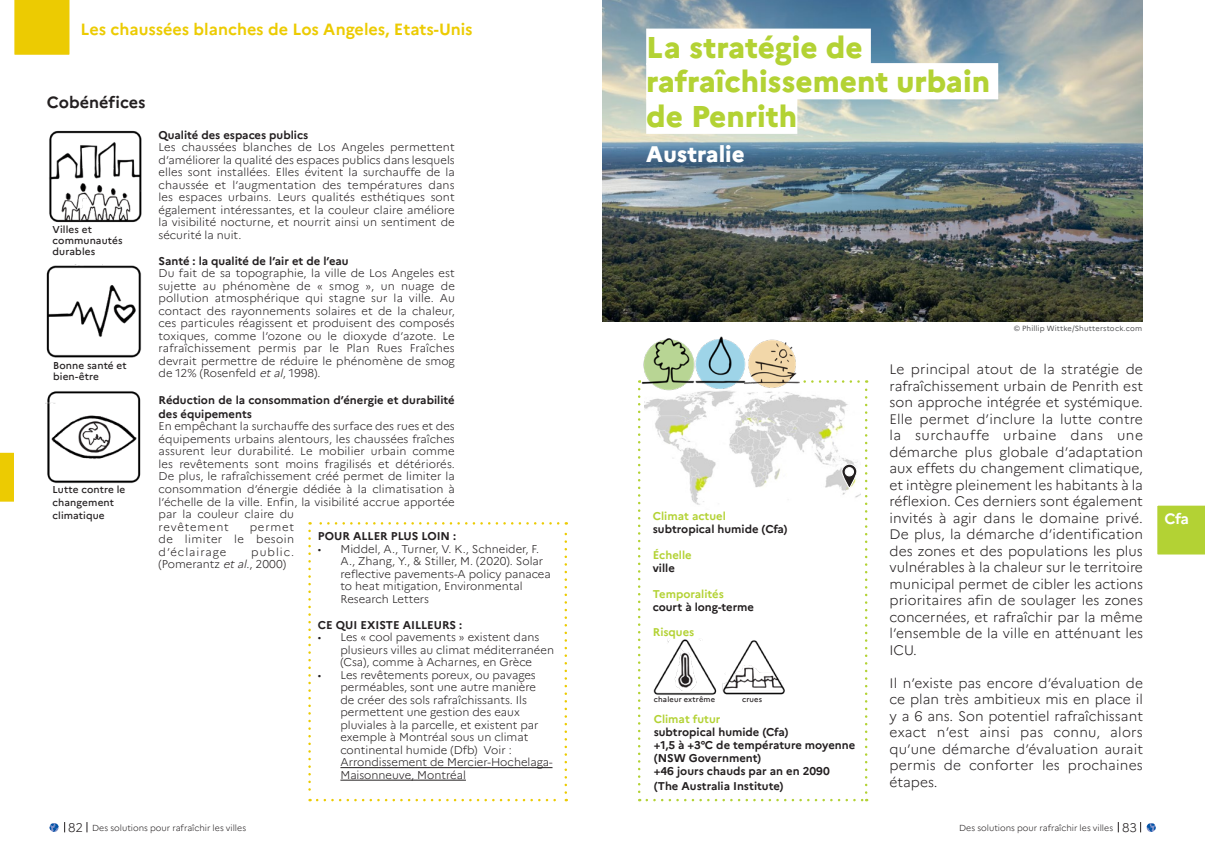
<style>
.page{position:relative;width:1205px;height:851px;background:#fff}
.page>*{position:absolute;margin:0;border:0;box-sizing:border-box;transform-origin:0 0}
.t1{font:800 30px/34.5px "Marianne";color:#b3d234}
.t2{font:800 22.5px "Marianne";color:#fff}
.t3{font:700 16.25px "Marianne";color:#eccb02}
.t4{font:700 16.25px "Marianne";letter-spacing:-.005em;color:#231f20}
.t5{font:700 15px "Marianne";color:#fff}
.t6{font:300 13.75px/16.5px "Marianne";letter-spacing:.005em;color:#231f20;text-align:justify}
.t7{font:300 11.25px/12.5px "Marianne";color:#231f20}
.t8{font:700 11.25px/12.9px "Marianne";color:#231f20}
.t9{font:700 11.25px "Marianne";color:#b3d234}
.t10{font:500 10px/11.2px "Marianne";letter-spacing:.01em;color:#231f20}
.t11{font:300 8.75px "Marianne";color:#231f20}
.t12{font:7.5px "Marianne";letter-spacing:.015em;color:#57585a}
.t13{font:500 7.5px "Marianne";letter-spacing:.02em;color:#231f20}
.s1{font-style:italic}
.s2{font-size:12.5px}
</style>
<div class="page">
<svg style="left:638px;top:389px;width:2px;height:412px"></svg>
<svg style="left:647px;top:798px;width:220px;height:3px"></svg>
<svg style="left:865px;top:380px;width:2px;height:412px"></svg>
<svg style="left:639px;top:380px;width:219px;height:3px"></svg>
<hr style="left:340px;top:767px;width:212px;height:1px;background:#231f20">
<hr style="left:340px;top:779px;width:126px;height:1px;background:#231f20">
<svg style="left:308px;top:530px;width:3px;height:271px"></svg>
<svg style="left:317px;top:798px;width:250px;height:3px"></svg>
<svg style="left:564px;top:522px;width:3px;height:270px"></svg>
<svg style="left:310px;top:522px;width:248px;height:2px"></svg>
<svg style="left:50px;top:822px;width:15px;height:10px"></svg>
<svg style="left:1140px;top:822px;width:15px;height:10px"></svg>
<img style="left:45px;top:391px;width:96px;height:93px">
<img style="left:46px;top:264px;width:96px;height:94px">
<img style="left:49px;top:130px;width:92px;height:93px">
<div style="left:14px;top:0;width:56px;height:55px;background:#eccb02"></div>
<img style="left:644px;top:388px;width:217px;height:117px">
<img style="left:602px;top:0;width:541px;height:321px">
<div style="left:646px;top:29px;width:225px;height:36px;background:#fff"></div>
<div style="left:646px;top:63px;width:352px;height:36px;background:#fff"></div>
<div style="left:646px;top:98px;width:151px;height:36px;background:#fff"></div>
<svg style="left:842px;top:464px;width:15px;height:24px"></svg>
<div style="left:841px;top:463px;width:16px;height:26px;border:1px solid #fff;border-radius:7px"></div>
<div style="left:845px;top:467px;width:8px;height:9px;background:#fff;border-radius:50%"></div>
<div style="left:845px;top:467px;width:8px;height:9px;border:1px solid #fff;border-radius:50%"></div>
<img style="left:654px;top:639px;width:63px;height:56px">
<img style="left:746px;top:339px;width:53px;height:49px">
<div style="left:1157px;top:505px;width:48px;height:50px;background:#b3d234"></div>
<svg style="left:0;top:452px;width:14px;height:50px"></svg>
<img style="left:641px;top:338px;width:54px;height:52px">
<img style="left:694px;top:336px;width:52px;height:52px">
<img style="left:722px;top:640px;width:63px;height:55px">
<h3 class="t3" style="left:81px;top:20px;width:393px">Les chaussées blanches de Los Angeles, Etats-Unis</h3>
<h3 class="t4" style="left:47px;top:92px;width:100px">Cobénéfices</h3>
<p class="t10" style="left:53px;top:223px;width:72px">Villes et communautés durables</p>
<p class="t10" style="left:53px;top:360px;width:75px">Bonne santé et bien-être</p>
<p class="t10" style="left:53px;top:483px;width:74px;line-height:12.8px">Lutte contre le changement climatique</p>
<p class="t8" style="left:159px;top:128px;width:151px">Qualité des espaces publics</p>
<p class="t7" style="left:159px;top:141px;width:298px;text-align:justify">Les chaussées blanches de Los Angeles permettent d’améliorer la qualité des espaces publics dans lesquels elles sont installées. Elles évitent la surchauffe de la chaussée et l’augmentation des températures dans les espaces urbains. Leurs qualités esthétiques sont également intéressantes, et la couleur claire améliore la visibilité nocturne, et nourrit ainsi un sentiment de sécurité la nuit.</p>
<p class="t8" style="left:159px;top:254px;width:192px">Santé : la qualité de l’air et de l’eau</p>
<p class="t7" style="left:159px;top:267px;width:298px;text-align:justify">Du fait de sa topographie, la ville de Los Angeles est sujette au phénomène de « smog », un nuage de pollution atmosphérique qui stagne sur la ville. Au contact des rayonnements solaires et de la chaleur, ces particules réagissent et produisent des composés toxiques, comme l’ozone ou le dioxyde d’azote. Le rafraîchissement permis par le Plan Rues Fraîches devrait permettre de réduire le phénomène de smog de 12% (Rosenfeld <span class="s1">etal</span>, 1998).</p>
<p class="t8" style="left:159px;top:393px;width:298px;line-height:13.5px">Réduction de la consommation d’énergie et durabilité des équipements</p>
<p class="t7" style="left:159px;top:420px;width:298px">En empêchant la surchauffe des surface des rues et des équipements urbains alentours, les chaussées fraîches assurent leur durabilité. Le mobilier urbain comme les revêtements sont moins fragilisés et détériorés.<br>De plus, le rafraîchissement créé permet de limiter la consommation d’énergie dédiée à la climatisation à l’échelle de la ville. Enfin, la visibilité accrue apportée par la couleur claire du<br>revêtement</p>
<p class="t7" style="left:159px;top:520px;width:137px;text-align:justify;text-indent:91px">permet de limiter le besoin d’éclairage</p>
<p class="t8" style="left:318px;top:529px;width:140px">POUR ALLER PLUS LOIN :</p>
<p class="t7" style="left:340px;top:542px;width:212px;text-indent:-23px">• Middel, A., Turner, V. K., Schneider, F.<br>A., Zhang, Y., &amp; Stiller, M. (2020). Solar reflective pavements-A policy panacea to heat mitigation, Environmental Research Letters</p>
<p class="t8" style="left:318px;top:618px;width:146px">CE QUI EXISTE AILLEURS :</p>
<p class="t7" style="left:340px;top:630px;width:215px;text-indent:-23px">• Les « cool pavements » existent dans plusieurs villes au climat méditerranéen (Csa), comme à Acharnes, en Grèce</p>
<p class="t7" style="left:340px;top:668px;width:214px;text-indent:-23px">• Les revêtements poreux, ou pavages perméables, sont une autre manière de créer des sols rafraîchissants. Ils permettent une gestion des eaux pluviales à la parcelle, et existent par exemple à Montréal sous un climat continental humide (Dfb) Voir :<br>Arrondissement de Mercier-Hochelaga-Maisonneuve, Montréal</p>
<p class="t7" style="left:159px;top:545px;width:137px;text-indent:93px">public. (Pomerantz <span class="s1">etal</span>., 2000)</p>
<h1 class="t1" style="left:646px;top:30px;width:345px">La stratégie de rafraîchissement urbain de Penrith</h1>
<h2 class="t2" style="left:646px;top:140px;width:100px">Australie</h2>
<p class="t12" style="left:1014px;top:324px;width:130px">© Phillip Wittke/Shutterstock.com</p>
<p class="t9" style="left:653px;top:509px;width:75px">Climat actuel</p>
<p class="t8" style="left:653px;top:522px;width:136px">subtropical humide (Cfa)</p>
<p class="t9" style="left:653px;top:548px;width:40px">Échelle</p>
<p class="t8" style="left:653px;top:561px;width:24px">ville</p>
<p class="t9" style="left:653px;top:586px;width:72px">Temporalités</p>
<p class="t8" style="left:653px;top:600px;width:103px">court à long-terme</p>
<p class="t9" style="left:653px;top:625px;width:43px">Risques</p>
<p class="t13" style="left:654px;top:694px;width:63px">chaleur extrême</p>
<p class="t13" style="left:742px;top:695px;width:22px">crues</p>
<p class="t9" style="left:654px;top:712px;width:68px">Climat futur</p>
<p class="t8" style="left:654px;top:725px;width:203px">subtropical humide (Cfa)<br>+1,5 à +3°C de température moyenne (NSW Government)<br>+46 jours chauds par an en 2090</p>
<p class="t8" style="left:654px;top:779px;width:131px">(The Australia Institute)</p>
<p class="t6" style="left:889px;top:361px;width:255px">Le principal atout de la stratégie de rafraîchissement urbain de Penrith est son approche intégrée et systémique.<br>Elle permet d’inclure la lutte contre la surchauffe urbaine dans une démarche plus globale d’adaptation aux effets du changement climatique, et intègre pleinement les habitants à la réflexion. Ces derniers sont également invités à agir dans le domaine privé.<br>De plus, la démarche d’identification des zones et des populations les plus vulnérables à la chaleur sur le territoire municipal permet de cibler les actions prioritaires afin de soulager les zones concernées, et rafraîchir par la même l’ensemble de la ville en atténuant les ICU.</p>
<p class="t6" style="left:889px;top:674px;width:255px">Il n’existe pas encore d’évaluation de ce plan très ambitieux mis en place il y a 6 ans. Son potentiel rafraîchissant exact n’est ainsi pas connu, alors qu’une démarche d’évaluation aurait permis de conforter les prochaines étapes.</p>
<p class="t11" style="left:68px;top:822px;width:179px"><span class="s2">82</span> Des solutions pour rafraîchir les villes</p>
<p class="t11" style="left:959px;top:822px;width:179px">Des solutions pour rafraîchir les villes <span class="s2">83</span></p>
<h3 class="t5" style="left:1164px;top:509px;width:26px">Cfa</h3>
</div>
